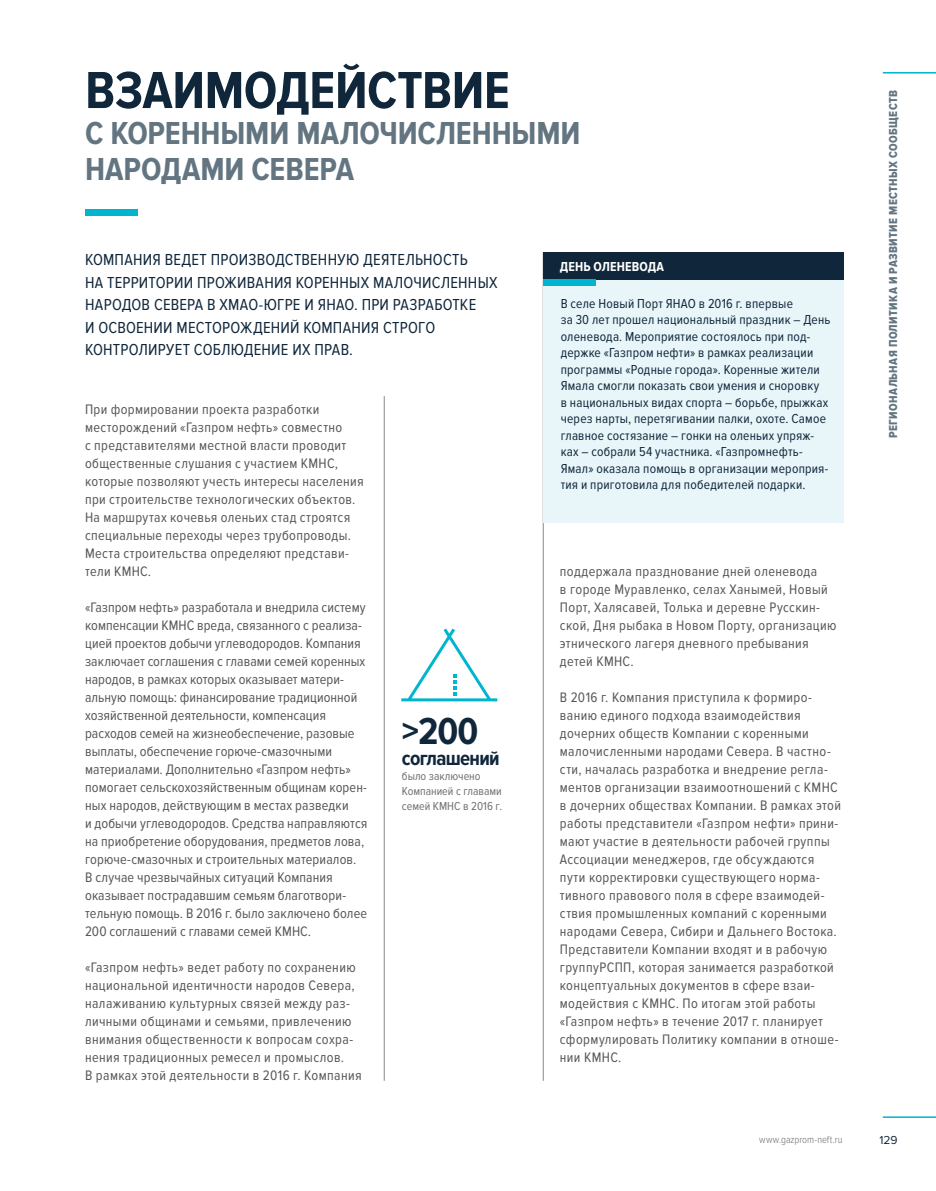
<style>
.page{position:relative;width:936px;height:1191px;background:#fff}
.page>*{position:absolute;margin:0;border:0;box-sizing:border-box;transform-origin:0 0}
.t1{font:700 54px "Proxima Nova Cond";letter-spacing:-.01em;color:#10273b}
.t2{font:700 39px "Proxima Nova Cond";color:#10273b}
.t3{font:700 33px/36px "Proxima Nova Cond";letter-spacing:-.005em;color:#627581}
.t4{font:700 21px "Proxima Nova Cond";letter-spacing:-.03em;color:#10273b}
.t5{font:16.5px/22.5px "Proxima Nova Cond";letter-spacing:.015em;color:#10273b}
.t6{font:14.25px/18px "Proxima Nova Cond";letter-spacing:.025em;color:#575756}
.t7{font:14.25px/18px "Proxima Nova Cond";letter-spacing:.005em;color:#575756}
.t8{font:13.5px/16.5px "Proxima Nova Cond";letter-spacing:.015em;color:#10273b}
.t9{font:700 13.5px "Proxima Nova Cond";letter-spacing:.01em;color:#fff}
.t10{font:12px/15px "Proxima Nova Cond";color:#706f6f}
.t11{font:12px "Proxima Nova Cond Extrabld";letter-spacing:.03em;color:#627581}
.t12{font:12px "Proxima Nova";color:#10273b}
.t13{font:300 10.5px "Proxima Nova Cond";color:#706f6f}
</style>
<div class="page">
<div style="left:85px;top:210px;width:53px;height:6px;background:#00b5ce"></div>
<hr style="left:543px;top:252px;width:1px;height:828px;background:#878787">
<hr style="left:384px;top:396px;width:1px;height:684px;background:#878787">
<div style="left:543px;top:279px;width:300px;height:243px;background:#e8f5f9"></div>
<div style="left:543px;top:252px;width:300px;height:27px;background:#10273b"></div>
<div style="left:543px;top:279px;width:52px;height:6px;background:#00b5ce"></div>
<svg style="left:401px;top:628px;width:96px;height:73px"></svg>
<hr style="left:882px;top:1116px;width:53px;height:2px;background:#00b5ce">
<hr style="left:882px;top:72px;width:53px;height:2px;background:#00b5ce">
<h1 class="t1" style="left:85px;top:60px;width:426px">ВЗАИМОДЕЙСТВИЕ</h1>
<h3 class="t3" style="left:85px;top:116px;width:497px">С КОРЕННЫМИ МАЛОЧИСЛЕННЫМИ<br>НАРОДАМИ СЕВЕРА</h3>
<p class="t5" style="left:85px;top:249px;width:414px">КОМПАНИЯ ВЕДЕТ ПРОИЗВОДСТВЕННУЮ ДЕЯТЕЛЬНОСТЬ<br>НА ТЕРРИТОРИИ ПРОЖИВАНИЯ КОРЕННЫХ МАЛОЧИСЛЕННЫХ НАРОДОВ СЕВЕРА В ХМАО-ЮГРЕ И ЯНАО. ПРИ РАЗРАБОТКЕ<br>И ОСВОЕНИИ МЕСТОРОЖДЕНИЙ КОМПАНИЯ СТРОГО КОНТРОЛИРУЕТ СОБЛЮДЕНИЕ ИХ ПРАВ.</p>
<p class="t6" style="left:85px;top:401px;width:280px">При формировании проекта разработки месторождений «Газпром нефть» совместно<br>с представителями местной власти проводит общественные слушания с участием КМНС, которые позволяют учесть интересы населения при строительстве технологических объектов.<br>На маршрутах кочевья оленьих стад строятся специальные переходы через трубопроводы.<br>Места строительства определяют представи&shy;тели КМНС.</p>
<p class="t7" style="left:85px;top:599px;width:284px">«Газпром нефть» разработала и внедрила систему компенсации КМНС вреда, связанного с реализа&shy;цией проектов добычи углеводородов. Компания заключает соглашения с главами семей коренных народов, в рамках которых оказывает матери&shy;альную помощь: финансирование традиционной хозяйственной деятельности, компенсация расходов семей на жизнеобеспечение, разовые выплаты, обеспечение горюче-смазочными материалами. Дополнительно «Газпром нефть» помогает сельскохозяйственным общинам корен&shy;ных народов, действующим в местах разведки<br>и добычи углеводородов. Средства направляются на приобретение оборудования, предметов лова, горюче-смазочных и строительных материалов.<br>В случае чрезвычайных ситуаций Компания оказывает пострадавшим семьям благотвори&shy;тельную помощь. В 2016 г. было заключено более 200 соглашений с главами семей КМНС.</p>
<p class="t6" style="left:85px;top:959px;width:278px">«Газпром нефть» ведет работу по сохранению национальной идентичности народов Севера, налаживанию культурных связей между раз&shy;личными общинами и семьями, привлечению внимания общественности к вопросам сохра&shy;нения традиционных ремесел и промыслов.<br>В рамках этой деятельности в 2016 г. Компания</p>
<h2 class="t2" style="left:402px;top:709px;width:78px">&gt;200</h2>
<h3 class="t4" style="left:402px;top:746px;width:99px">соглашений</h3>
<p class="t10" style="left:402px;top:769px;width:102px">было заключено<br>Компанией с главами семей КМНС в 2016 г.</p>
<p class="t9" style="left:560px;top:259px;width:106px">ДЕНЬ ОЛЕНЕВОДА</p>
<p class="t8" style="left:560px;top:295px;width:271px">В селе Новый Порт ЯНАО в 2016 г. впервые<br>за 30 лет прошел национальный праздник – День оленевода. Мероприятие состоялось при под&shy;держке «Газпром нефти» в рамках реализации программы «Родные города». Коренные жители Ямала смогли показать свои умения и сноровку<br>в национальных видах спорта – борьбе, прыжках через нарты, перетягивании палки, охоте. Самое главное состязание – гонки на оленьих упряж&shy;ках – собрали 54 участника. «Газпромнефть-Ямал» оказала помощь в организации мероприя&shy;тия и приготовила для победителей подарки.</p>
<p class="t6" style="left:560px;top:563px;width:278px">поддержала празднование дней оленевода<br>в городе Муравленко, селах Ханымей, Новый Порт, Халясавей, Толька и деревне Русскин&shy;ской, Дня рыбака в Новом Порту, организацию этнического лагеря дневного пребывания детей КМНС.</p>
<p class="t6" style="left:560px;top:689px;width:283px">В 2016 г. Компания приступила к формиро&shy;ванию единого подхода взаимодействия дочерних обществ Компании с коренными малочисленными народами Севера. В частно&shy;сти, началась разработка и внедрение регла&shy;ментов организации взаимоотношений с КМНС в дочерних обществах Компании. В рамках этой работы представители «Газпром нефти» прини&shy;мают участие в деятельности рабочей группы Ассоциации менеджеров, где обсуждаются пути корректировки существующего норма&shy;тивного правового поля в сфере взаимодей&shy;ствия промышленных компаний с коренными народами Севера, Сибири и Дальнего Востока.<br>Представители Компании входят и в рабочую группуРСПП, которая занимается разработкой концептуальных документов в сфере взаи&shy;модействия с КМНС. По итогам этой работы «Газпром нефть» в течение 2017 г. планирует сформулировать Политику компании в отноше&shy;нии КМНС.</p>
<p class="t11" style="left:886px;top:438px;width:349px;rotate:-90deg">РЕГИОНАЛЬНАЯ ПОЛИТИКА И РАЗВИТИЕ МЕСТНЫХ СООБЩЕСТВ</p>
<p class="t13" style="left:759px;top:1133px;width:85px">www.gazprom-neft.ru</p>
<p class="t12" style="left:879px;top:1133px;width:20px">129</p>
</div>
